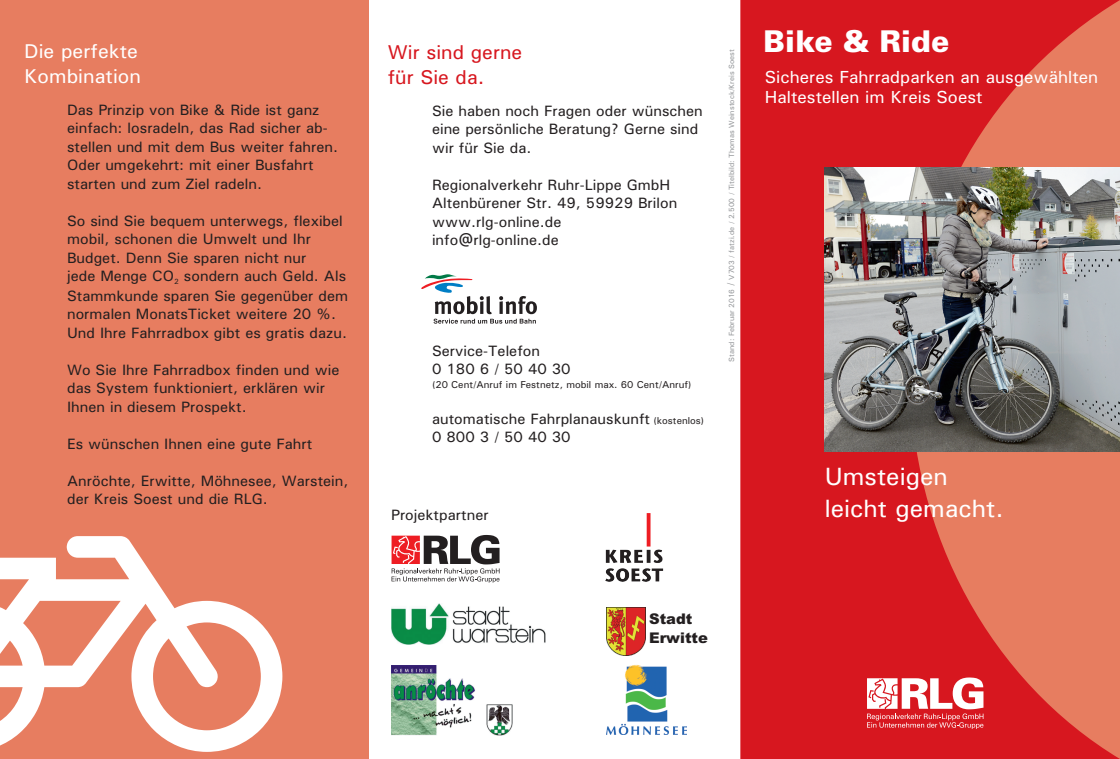
<style>
.page{position:relative;width:1120px;height:759px;background:#fff}
.page>*{position:absolute;margin:0;border:0;box-sizing:border-box;transform-origin:0 0}
.t1{font:900 30px "Univers";color:#fff}
.t2{font:25px/32.5px "Univers";color:#fff}
.t3{font:20px/24.6px "Univers";color:#fff}
.t4{font:20px/24.6px "Univers";color:#d7171f}
.t5{font:17.5px/20px "Univers";color:#fff}
.t6{font:15px/18.5px "Univers";color:#231f20}
.t7{font:900 14.75px/18.2px "Arial";color:#231f20}
.t8{font:10px "Univers";color:#231f20}
.t9{font:7.5px "Univers";color:#939598}
.t10{font:7.5px "Univers";color:#231f20}
.s1{font-size:10px}
</style>
<div class="page">
<img style="left:391px;top:603px;width:154px;height:41px">
<img style="left:606px;top:664px;width:80px;height:70px">
<img style="left:391px;top:665px;width:122px;height:69px">
<svg style="left:391px;top:534px;width:108px;height:48px"></svg>
<svg style="left:421px;top:274px;width:116px;height:49px"></svg>
<svg style="left:740px;top:0;width:380px;height:758px;background:#db3431"></svg>
<svg style="left:867px;top:677px;width:116px;height:51px"></svg>
<img style="left:824px;top:167px;width:296px;height:284px">
<div style="left:0;top:0;width:369px;height:758px;background:#e77d60"></div>
<svg style="left:0;top:536px;width:282px;height:215px"></svg>
<img style="left:606px;top:513px;width:57px;height:69px">
<img style="left:606px;top:607px;width:39px;height:48px">
<h3 class="t3" style="left:24px;top:41px;width:118px">Die perfekte<br>Kombination</h3>
<p class="t6" style="left:67px;top:102px;width:273px">Das Prinzip von Bike &amp; Ride ist ganz einfach: losradeln, das Rad sicher ab&shy;stellen und mit dem Bus weiter fahren.<br>Oder umgekehrt: mit einer Busfahrt starten und zum Ziel radeln.</p>
<p class="t6" style="left:67px;top:213px;width:281px">So sind Sie bequem unterwegs, flexibel mobil, schonen die Umwelt und Ihr Budget. Denn Sie sparen nicht nur<br>jede Menge CO sondern auch Geld. Als</p>
<p class="t10" style="left:174px;top:279px;width:6px">2</p>
<p class="t6" style="left:67px;top:288px;width:283px">Stammkunde sparen Sie gegenüber dem normalen MonatsTicket weitere 20 %.<br>Und Ihre Fahrradbox gibt es gratis dazu.</p>
<p class="t6" style="left:67px;top:361px;width:274px">Wo Sie Ihre Fahrradbox finden und wie das System funktioniert, erklären wir<br>Ihnen in diesem Prospekt.</p>
<p class="t6" style="left:67px;top:435px;width:247px">Es wünschen Ihnen eine gute Fahrt</p>
<p class="t6" style="left:67px;top:472px;width:283px">Anröchte, Erwitte, Möhnesee, Warstein, der Kreis Soest und die RLG.</p>
<h3 class="t4" style="left:388px;top:42px;width:136px">Wir sind gerne für Sie da.</h3>
<p class="t6" style="left:432px;top:102px;width:272px">Sie haben noch Fragen oder wünschen eine persönliche Beratung? Gerne sind wir für Sie da.</p>
<p class="t6" style="left:432px;top:176px;width:247px">Regionalverkehr Ruhr-Lippe GmbH<br>Altenbürener Str. 49, 59929 Brilon www.rlg-online.de info@rlg-online.de</p>
<p class="t6" style="left:432px;top:342px;width:140px">Service-Telefon<br>0 180 6 / 50 40 30</p>
<p class="t8" style="left:432px;top:381px;width:261px">(20 Cent/Anruf im Festnetz, mobil max. 60 Cent/Anruf)</p>
<p class="t6" style="left:432px;top:410px;width:274px">automatische Fahrplanauskunft <span class="s1">(kostenlos)<br></span>0 800 3 / 50 40 30</p>
<p class="t9" style="left:729px;top:361px;width:314px;rotate:-90deg">Stand: Februar 2016 <span class="s1">/</span> V703 / fatzi.de / 2.500 / Titelbild: Thomas Weinstock/Kreis Soest</p>
<p class="t6" style="left:391px;top:506px;width:99px">Projektpartner</p>
<h1 class="t1" style="left:763px;top:30px;width:188px">Bike &amp; Ride</h1>
<p class="t5" style="left:765px;top:69px;width:335px">Sicheres Fahrradparken an ausgewählten<br>Haltestellen im Kreis Soest</p>
<h2 class="t2" style="left:824px;top:461px;width:181px">Umsteigen leicht gemacht.</h2>
<p class="t7" style="left:649px;top:611px;width:60px">Stadt<br>Erwitte</p>
</div>
